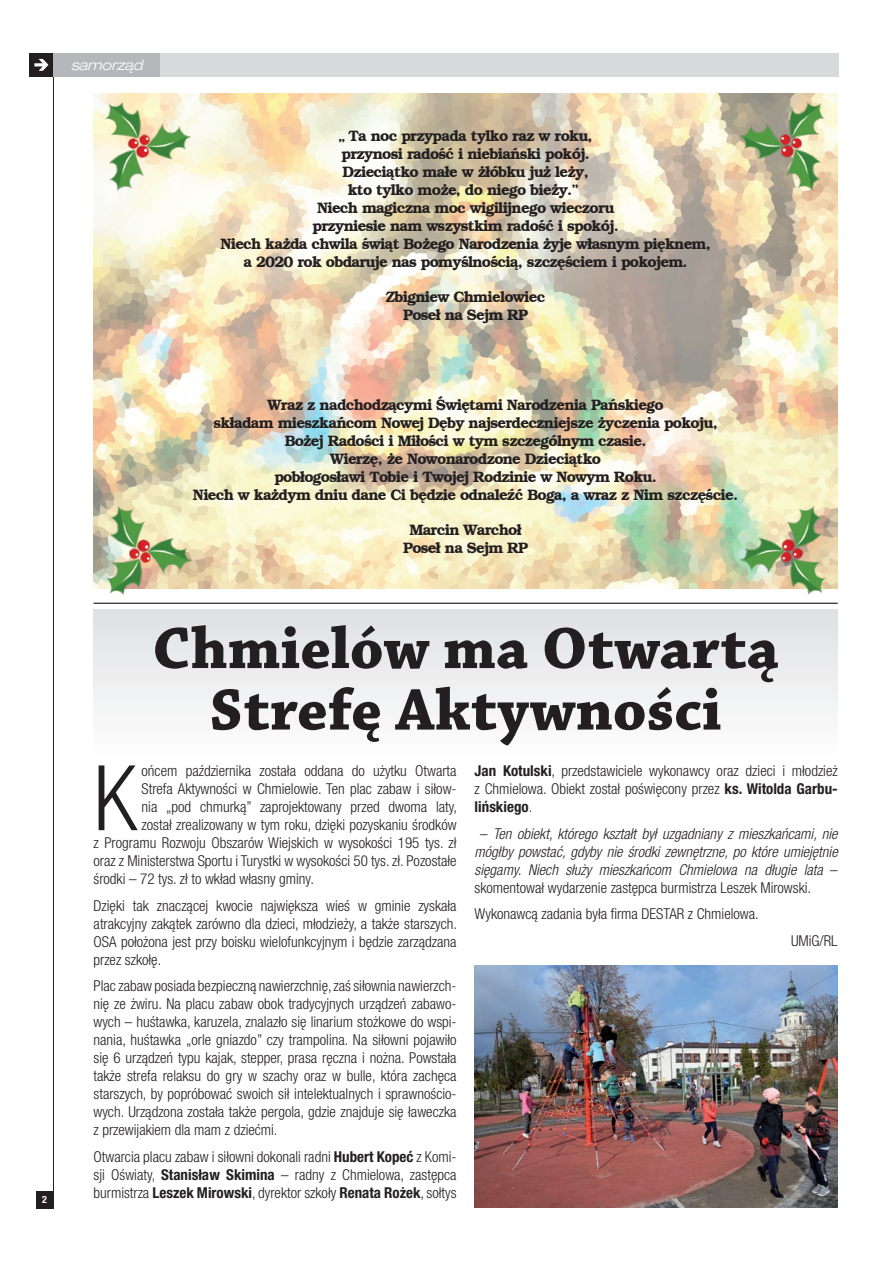
<style>
.page{position:relative;width:893px;height:1263px;background:#fff}
.page>*{position:absolute;margin:0;border:0;box-sizing:border-box;transform-origin:0 0}
.t1{font:300 condensed 90.6px "Helvetica Neue LT Pro";color:#231f20}
.t2{font:700 61.5px/61.5px "Chaparral Pro";color:#231f20;text-align:center}
.t3{font:300 condensed 15px/18px "Helvetica Neue LT Pro";color:#231f20;text-align:justify}
.t4{font:700 15px/18px "Brooklyn";letter-spacing:-.05em;color:#231f20;text-align:center}
.t5{font:italic 300 condensed 15px/18px "Helvetica Neue LT Pro";color:#231f20;text-align:justify}
.t6{font:italic 300 expanded 14.25px "Helvetica Neue LT Pro";color:#fff}
.t7{font:700 condensed 10.05px "Helvetica Neue LT Pro";color:#fff}
.s1{font-weight:700}
.s2{font-style:normal}
</style>
<div class="page">
<img style="left:94px;top:94px;width:744px;height:494px">
<div style="left:54px;top:53px;width:784px;height:24px;background:#d8d9db"></div>
<div style="left:30px;top:53px;width:23px;height:24px;background:#231f20"></div>
<svg style="left:34px;top:59px;width:14px;height:12px"></svg>
<hr style="left:53px;top:53px;width:1px;height:1155px;background:#231f20">
<div style="left:36px;top:1191px;width:17px;height:17px;background:#231f20"></div>
<img style="left:94px;top:428px;width:743px;height:175px">
<div style="left:94px;top:610px;width:744px;height:150px;background:linear-gradient(to bottom,#e0e1e3,#fefefe)"></div>
<hr style="left:94px;top:603px;width:744px;height:1px;background:#231f20">
<div style="left:54px;top:53px;width:106px;height:24px;background:#b6b7bb"></div>
<img style="left:475px;top:965px;width:363px;height:243px">
<img style="left:94px;top:94px;width:743px;height:175px">
<p class="t6" style="left:71px;top:56px;width:73px">samorząd</p>
<p class="t4" style="left:220px;top:127px;width:492px">„Ta noc przypada tylko raz w roku,<br>przynosi radość i niebiański pokój.<br>Dzieciątko małe w żłóbku już leży,<br>kto tylko może, do niego bieży.”<br>Niech magiczna moc wigilijnego wieczoru<br>przyniesie nam wszystkim radość i spokój.<br>Niech każda chwila świąt Bożego Narodzenia żyje własnym pięknem, a 2020 rok obdaruje nas pomyślnością, szczęściem i pokojem.</p>
<p class="t4" style="left:386px;top:288px;width:161px">Zbigniew Chmielowiec<br>Poseł na Sejm RP</p>
<p class="t7" style="left:42px;top:1193px;width:6px">2</p>
<p class="t4" style="left:193px;top:396px;width:547px">Wraz z nadchodzącymi Świętami Narodzenia Pańskiego<br>składam mieszkańcom Nowej Dęby najserdeczniejsze życzenia pokoju, Bożej Radości i Miłości w tym szczególnym czasie.<br>Wierzę, że Nowonarodzone Dzieciątko<br>pobłogosławi Tobie i Twojej Rodzinie w Nowym Roku.<br>Niech w każdym dniu dane Ci będzie odnaleźć Boga, a wraz z Nim szczęście.</p>
<p class="t4" style="left:403px;top:521px;width:126px">Marcin Warchoł<br>Poseł na Sejm RP</p>
<h2 class="t2" style="left:153px;top:620px;width:628px">Chmielów ma Otwartą<br>Strefę Aktywności</h2>
<h1 class="t1" style="left:94px;top:746px;width:45px">K</h1>
<p class="t3" style="left:142px;top:762px;width:316px">ońcem października została oddana do użytku Otwarta</p>
<p class="t3" style="left:142px;top:780px;width:316px">Strefa Aktywności w Chmielowie. Ten plac zabaw i siłow-</p>
<p class="t3" style="left:142px;top:798px;width:317px">nia „pod chmurką” zaprojektowany przed dwoma laty,</p>
<p class="t3" style="left:142px;top:816px;width:317px">został zrealizowany w tym roku, dzięki pozyskaniu środków</p>
<p class="t3" style="left:94px;top:834px;width:365px">z Programu Rozwoju Obszarów Wiejskich w wysokości 195 tys. zł</p>
<p class="t3" style="left:94px;top:852px;width:365px">oraz z Ministerstwa Sportu i Turystki w wysokości 50 tys. zł. Pozostałe</p>
<p class="t3" style="left:94px;top:870px;width:222px">środki – 72 tys. zł to wkład własny gminy.</p>
<p class="t3" style="left:94px;top:896px;width:365px">Dzięki tak znaczącej kwocie największa wieś w gminie zyskała atrakcyjny zakątek zarówno dla dzieci, młodzieży, a także starszych.<br>OSA położona jest przy boisku wielofunkcyjnym i będzie zarządzana przez szkołę.</p>
<p class="t3" style="left:94px;top:977px;width:365px">Plac zabaw posiada bezpieczną nawierzchnię, zaś siłownia nawierzch&shy;nię ze żwiru. Na placu zabaw obok tradycyjnych urządzeń zabawo&shy;wych – huśtawka, karuzela, znalazło się linarium stożkowe do wspi&shy;nania, huśtawka „orle gniazdo” czy trampolina. Na siłowni pojawiło się 6 urządzeń typu kajak, stepper, prasa ręczna i nożna. Powstała także strefa relaksu do gry w szachy oraz w bulle, która zachęca starszych, by popróbować swoich sił intelektualnych i sprawnościo&shy;wych. Urządzona została także pergola, gdzie znajduje się ławeczka z przewijakiem dla mam z dziećmi.</p>
<p class="t3" style="left:94px;top:1147px;width:365px">Otwarcia placu zabaw i siłowni dokonali radni <span class="s1">Hubert Kopeć</span> z Komi&shy;sji Oświaty, <span class="s1">Stanisław Skimina</span> – radny z Chmielowa, zastępca burmistrza <span class="s1">Leszek Mirowski</span>, dyrektor szkoły <span class="s1">Renata Rożek</span>, sołtys</p>
<p class="t3" style="left:475px;top:762px;width:365px"><span class="s1">Jan Kotulski</span>, przedstawiciele wykonawcy oraz dzieci i młodzież z Chmielowa. Obiekt został poświęcony przez <span class="s1">ks. Witolda Garbu&shy;lińskiego</span>.</p>
<p class="t5" style="left:475px;top:825px;width:365px;text-indent:5px"><span class="s2">–</span> Ten obiekt, którego kształt był uzgadniany z mieszkańcami, nie mógłby powstać, gdyby nie środki zewnętrzne, po które umiejętnie sięgamy. Niech służy mieszkańcom Chmielowa na długie lata <span class="s2">– skomentował wydarzenie zastępca burmistrza Leszek Mirowski.</span></p>
<p class="t3" style="left:475px;top:905px;width:286px">Wykonawcą zadania była firma DESTAR z Chmielowa.</p>
<p class="t3" style="left:791px;top:931px;width:48px">UMiG/RL</p>
</div>
